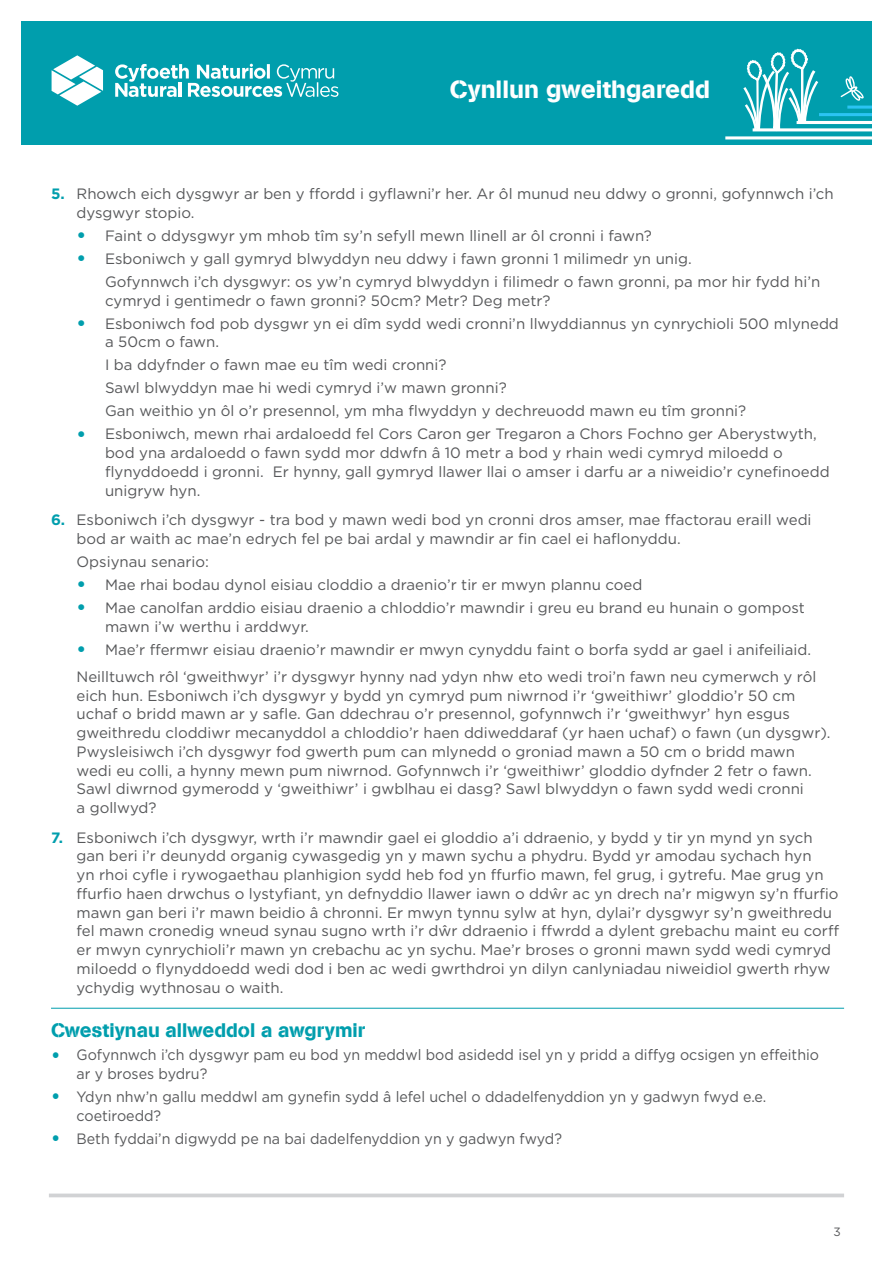
<style>
.page{position:relative;width:893px;height:1263px;background:#fff}
.page>*{position:absolute;margin:0;border:0;box-sizing:border-box;transform-origin:0 0}
.t1{font:24.75px "AG Book Stencil";color:#fff}
.t2{font:19.5px "AG Book Stencil";color:#009ead}
.t3{font:15px/18.8px "Gotham";color:#57585a}
.t4{font:15px/18.8px "Gotham";color:#57585a;scale:.95 1}
.t5{font:12px "Gotham";color:#57585a}
.s1{font-weight:700;color:#009ead}
.s2{font-weight:700;font-size:19.5px;color:#009ead}
</style>
<div class="page">
<div style="left:21px;top:21px;width:851px;height:124px;background:#009ead"></div>
<svg style="left:52px;top:55px;width:51px;height:51px"></svg>
<svg style="left:115px;top:64px;width:223px;height:33px"></svg>
<hr style="left:723px;top:144px;width:149px;height:1px;background:#2bc4f3">
<hr style="left:725px;top:136px;width:147px;height:3px;background:#fff">
<svg style="left:743px;top:48px;width:129px;height:84px"></svg>
<svg style="left:49px;top:1193px;width:795px;height:4px;background:#d7d8da"></svg>
<hr style="left:51px;top:1008px;width:793px;height:1px;background:#009ead">
<h1 class="t1" style="left:450px;top:75px;width:262px">Cynllun gweithgaredd</h1>
<p class="t3" style="left:77px;top:184px;width:758px;text-indent:-26px"><span class="s1">5.</span> Rhowch eich dysgwyr ar ben y ffordd i gyflawni’r her. Ar ôl munud neu ddwy o gronni, gofynnwch i’ch dysgwyr stopio.</p>
<p class="t3" style="left:77px;top:226px;width:577px"><span class="s2">•</span> Faint o ddysgwyr ym mhob tîm sy’n sefyll mewn llinell ar ôl cronni i fawn?</p>
<p class="t3" style="left:105px;top:247px;width:717px;line-height:23px;text-indent:-28px"><span class="s2">•</span> Esboniwch y gall gymryd blwyddyn neu ddwy i fawn gronni 1 milimedr yn unig.<br>Gofynnwch i’ch dysgwyr: os yw’n cymryd blwyddyn i filimedr o fawn gronni, pa mor hir fydd hi’n</p>
<p class="t3" style="left:105px;top:291px;width:447px">cymryd i gentimedr o fawn gronni? 50cm? Metr? Deg metr?</p>
<p class="t3" style="left:105px;top:314px;width:735px;text-indent:-28px"><span class="s2">•</span> Esboniwch fod pob dysgwr yn ei dîm sydd wedi cronni’n llwyddiannus yn cynrychioli 500 mlynedd a 50cm o fawn.</p>
<p class="t3" style="left:105px;top:353px;width:643px;line-height:23px">I ba ddyfnder o fawn mae eu tîm wedi cronni?<br>Sawl blwyddyn mae hi wedi cymryd i’w mawn gronni?<br>Gan weithio yn ôl o’r presennol, ym mha flwyddyn y dechreuodd mawn eu tîm gronni?</p>
<p class="t3" style="left:105px;top:424px;width:726px;text-indent:-28px"><span class="s2">•</span> Esboniwch, mewn rhai ardaloedd fel Cors Caron ger Tregaron a Chors Fochno ger Aberystwyth, bod yna ardaloedd o fawn sydd mor ddwfn â 10 metr a bod y rhain wedi cymryd miloedd o flynyddoedd i gronni. Er hynny, gall gymryd llawer llai o amser i darfu ar a niweidio’r cynefinoedd unigryw hyn.</p>
<p class="t3" style="left:77px;top:510px;width:736px;text-indent:-26px"><span class="s1">6.</span> Esboniwch i’ch dysgwyr - tra bod y mawn wedi bod yn cronni dros amser, mae ffactorau eraill wedi bod ar waith ac mae’n edrych fel pe bai ardal y mawndir ar fin cael ei haflonyddu.</p>
<p class="t3" style="left:77px;top:552px;width:134px">Opsiynau senario:</p>
<p class="t3" style="left:77px;top:575px;width:567px"><span class="s2">•</span> Mae rhai bodau dynol eisiau cloddio a draenio’r tir er mwyn plannu coed</p>
<p class="t3" style="left:105px;top:598px;width:701px;text-indent:-28px"><span class="s2">•</span> Mae canolfan arddio eisiau draenio a chloddio’r mawndir i greu eu brand eu hunain o gompost mawn i’w werthu i arddwyr.</p>
<p class="t3" style="left:77px;top:635px;width:741px;line-height:27.3px"><span class="s2">•</span> Mae’r ffermwr eisiau draenio’r mawndir er mwyn cynyddu faint o borfa sydd ar gael i anifeiliaid.<br>Neilltuwch rôl ‘gweithwyr’ i’r dysgwyr hynny nad ydyn nhw eto wedi troi’n fawn neu cymerwch y rôl</p>
<p class="t3" style="left:77px;top:686px;width:756px">eich hun. Esboniwch i’ch dysgwyr y bydd yn cymryd pum niwrnod i’r ‘gweithiwr’ gloddio’r 50 cm uchaf o bridd mawn ar y safle. Gan ddechrau o’r presennol, gofynnwch i’r ‘gweithwyr’ hyn esgus gweithredu cloddiwr mecanyddol a chloddio’r haen ddiweddaraf (yr haen uchaf) o fawn (un dysgwr).<br>Pwysleisiwch i’ch dysgwyr fod gwerth pum can mlynedd o groniad mawn a 50 cm o bridd mawn wedi eu colli, a hynny mewn pum niwrnod. Gofynnwch i’r ‘gweithiwr’ gloddio dyfnder 2 fetr o fawn.<br>Sawl diwrnod gymerodd y ‘gweithiwr’ i gwblhau ei dasg? Sawl blwyddyn o fawn sydd wedi cronni<br>a gollwyd?</p>
<p class="t3" style="left:77px;top:828px;width:764px;text-indent:-26px"><span class="s1">7.</span> Esboniwch i’ch dysgwyr, wrth i’r mawndir gael ei gloddio a’i ddraenio, y bydd y tir yn mynd yn sych gan beri i’r deunydd organig cywasgedig yn y mawn sychu a phydru. Bydd yr amodau sychach hyn<br>yn rhoi cyfle i rywogaethau planhigion sydd heb fod yn ffurfio mawn, fel grug, i gytrefu. Mae grug yn ffurfio haen drwchus o lystyfiant, yn defnyddio llawer iawn o ddŵr ac yn drech na’r migwyn sy’n ffurfio mawn gan beri i’r mawn beidio â chronni. Er mwyn tynnu sylw at hyn, dylai’r dysgwyr sy’n gweithredu fel mawn cronedig wneud synau sugno wrth i’r dŵr ddraenio i ffwrdd a dylent grebachu maint eu corff er mwyn cynrychioli’r mawn yn crebachu ac yn sychu. Mae’r broses o gronni mawn sydd wedi cymryd miloedd o flynyddoedd wedi dod i ben ac wedi gwrthdroi yn dilyn canlyniadau niweidiol gwerth rhyw ychydig wythnosau o waith.</p>
<h2 class="t2" style="left:51px;top:1018px;width:316px">Cwestiynau allweddol a awgrymir</h2>
<p class="t4" style="left:77px;top:1045px;width:783px;text-indent:-26px"><span class="s2">•</span> Gofynnwch i’ch dysgwyr pam eu bod yn meddwl bod asidedd isel yn y pridd a diffyg ocsigen yn effeithio ar y broses bydru?</p>
<p class="t4" style="left:77px;top:1087px;width:728px;text-indent:-26px"><span class="s2">•</span> Ydyn nhw’n gallu meddwl am gynefin sydd â lefel uchel o ddadelfenyddion yn y gadwyn fwyd e.e. coetiroedd?</p>
<p class="t4" style="left:51px;top:1128px;width:539px"><span class="s2">•</span> Beth fyddai’n digwydd pe na bai dadelfenyddion yn y gadwyn fwyd?</p>
<p class="t5" style="left:833px;top:1224px;width:9px">3</p>
</div>
